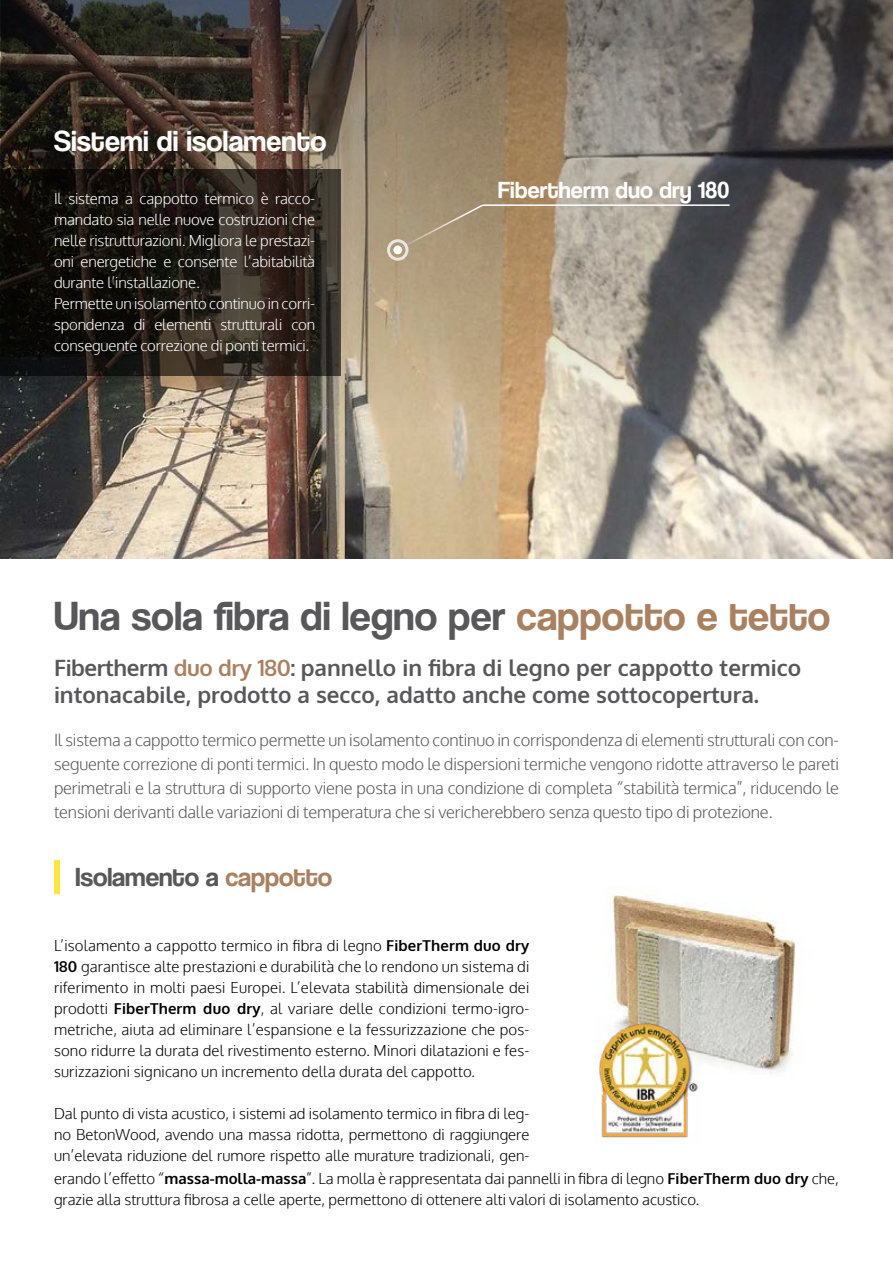
<style>
.page{position:relative;width:893px;height:1263px;background:#fff}
.page>*{position:absolute;margin:0;border:0;box-sizing:border-box;transform-origin:0 0}
.t1{font:42px "Coolvetica Rg";letter-spacing:.01em;color:#58585b}
.t2{font:30px "Coolvetica Rg";letter-spacing:.01em;color:#fff}
.t3{font:27px "Coolvetica Rg";color:#58585b}
.t4{font:24px "Coolvetica Rg";letter-spacing:.01em;color:#fff}
.t5{font:700 22.5px/27px "Oxygen";color:#58585b}
.t6{font:300 16.5px/24px "Oxygen";letter-spacing:-.01em;color:#58585b;text-align:justify}
.t7{font:300 15px/21px "Oxygen";color:#000;text-align:justify}
.t8{font:300 15px/21px "Oxygen";letter-spacing:-.01em;color:#fff}
.s1{color:#aa8160}
.s2{font-weight:700}
</style>
<div class="page">
<img style="left:0;top:0;width:893px;height:558px">
<img style="left:2px;top:0;width:891px;height:446px">
<svg style="left:612px;top:894px;width:185px;height:180px"></svg>
<img style="left:599px;top:1015px;width:102px;height:123px">
<hr style="left:483px;top:204px;width:247px;height:2px;background:#fff">
<svg style="left:396px;top:203px;width:89px;height:48px;background:#a99779"></svg>
<div style="left:393px;top:246px;width:9px;height:8px;background:#fff;border-radius:50%"></div>
<div style="left:387px;top:239px;width:21px;height:22px;border:3px solid #fff;border-radius:50%"></div>
<svg style="left:0;top:170px;width:340px;height:206px;background:#221d17"></svg>
<div style="left:54px;top:860px;width:6px;height:34px;background:#fee542"></div>
<h2 class="t2" style="left:54px;top:123px;width:274px">Sistemi di isolamento</h2>
<p class="t8" style="left:54px;top:189px;width:263px">Il sistema a cappotto termico è racco&shy;mandato sia nelle nuove costruzioni che nelle ristrutturazioni. Migliora le prestazi&shy;oni energetiche e consente l’abitabilità durante l’installazione.<br>Permette un isolamento continuo in corri&shy;spondenza di elementi strutturali con conseguente correzione di ponti termici.</p>
<h3 class="t4" style="left:498px;top:176px;width:233px">Fibertherm duo dry 180</h3>
<h1 class="t1" style="left:54px;top:591px;width:778px">Una sola fibra di legno per <span class="s1">cappotto e tetto</span></h1>
<h3 class="t5" style="left:54px;top:655px;width:749px">Fibertherm <span class="s1">duo dry 180</span>: pannello in fibra di legno per cappotto termico intonacabile, prodotto a secco, adatto anche come sottocopertura.</h3>
<p class="t6" style="left:54px;top:729px;width:786px">Il sistema a cappotto termico permette un isolamento continuo in corrispondenza di elementi strutturali con con&shy;seguente correzione di ponti termici. In questo modo le dispersioni termiche vengono ridotte attraverso le pareti perimetrali e la struttura di supporto viene posta in una condizione di completa “stabilità termica”, riducendo le tensioni derivanti dalle variazioni di temperatura che si vericherebbero senza questo tipo di protezione.</p>
<h3 class="t3" style="left:75px;top:861px;width:258px">Isolamento a <span class="s1">cappotto</span></h3>
<p class="t7" style="left:54px;top:936px;width:477px">L’isolamento a cappotto termico in fibra di legno <span class="s2">FiberTherm duo dry 180</span> garantisce alte prestazioni e durabilità che lo rendono un sistema di riferimento in molti paesi Europei. L’elevata stabilità dimensionale dei prodotti <span class="s2">FiberTherm duo dry</span>, al variare delle condizioni termo-igro&shy;metriche, aiuta ad eliminare l’espansione e la fessurizzazione che pos&shy;sono ridurre la durata del rivestimento esterno. Minori dilatazioni e fes&shy;surizzazioni signicano un incremento della durata del cappotto.</p>
<p class="t7" style="left:54px;top:1104px;width:477px">Dal punto di vista acustico, i sistemi ad isolamento termico in fibra di leg&shy;no BetonWood, avendo una massa ridotta, permettono di raggiungere un’elevata riduzione del rumore rispetto alle murature tradizionali, gen-</p>
<p class="t7" style="left:54px;top:1168px;width:786px">erando l’effetto “<span class="s2">massa-molla-massa</span>”. La molla è rappresentata dai pannelli in fibra di legno <span class="s2">FiberTherm duo dry</span> che, grazie alla struttura fibrosa a celle aperte, permettono di ottenere alti valori di isolamento acustico.</p>
</div>
